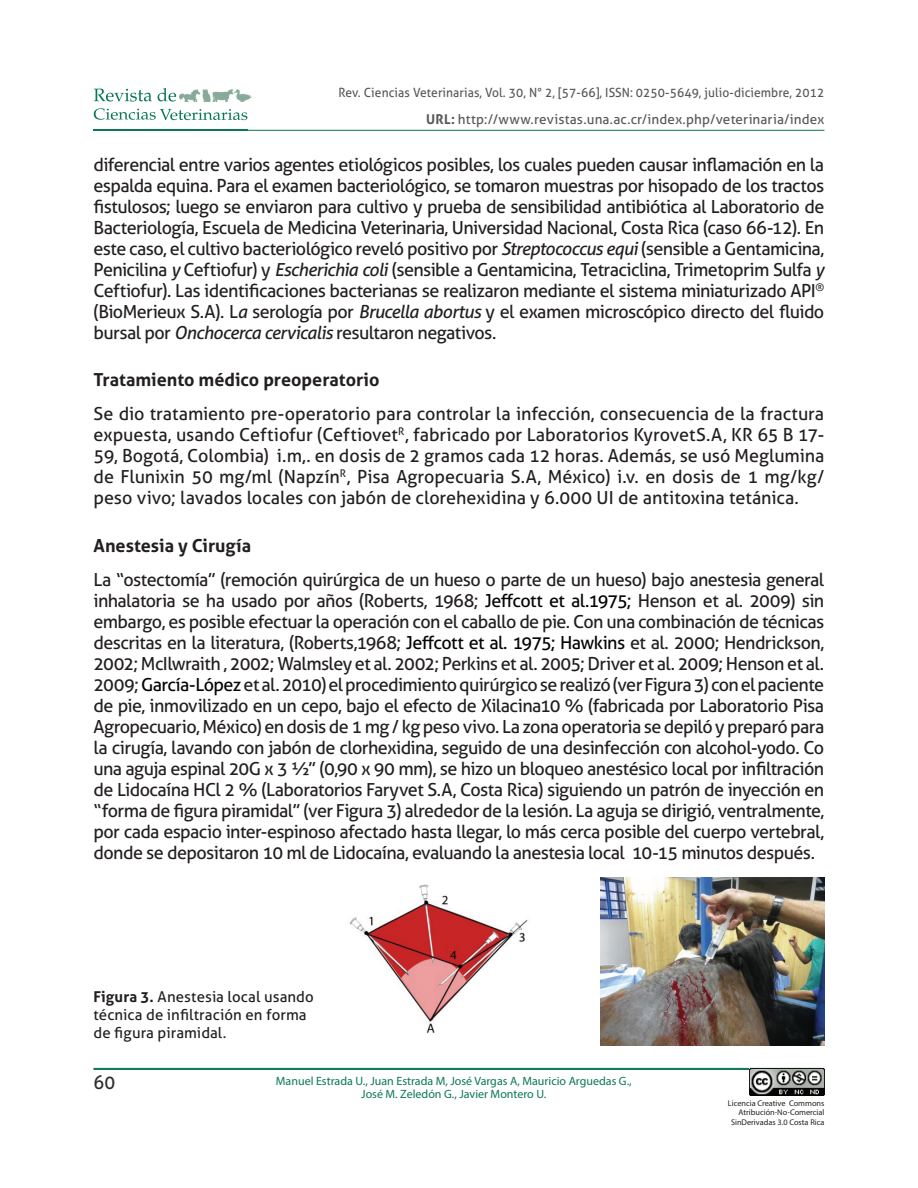
<style>
.page{position:relative;width:918px;height:1188px;background:#fff}
.page>*{position:absolute;margin:0;border:0;box-sizing:border-box;transform-origin:0 0}
.t1{font:19.05px "Aller";color:#2e2b2c;scale:.94 1}
.t2{font:18px/21px "Aller";letter-spacing:-.03em;color:#231f20;text-align:justify}
.t3{font:700 18px "Aller";color:#231f20}
.t4{font:15px/18px "Aller";letter-spacing:.005em;color:#231f20}
.t5{font:13.5px "Aller";letter-spacing:.01em;color:#57585a}
.t6{font:12.75px "Aller";letter-spacing:.01em;color:#57585a;scale:.94 1}
.t7{font:12px/13.5px "Myriad Pro";color:#0a7756;text-align:center}
.t8{font:8.25px/9.8px "Myriad Pro";color:#231f20;text-align:right}
.s1{font-weight:700}
.s2{font-style:italic}
.s3{color:#040503}
</style>
<div class="page">
<svg style="left:94px;top:89px;width:58px;height:13px"></svg>
<svg style="left:158px;top:88px;width:18px;height:14px"></svg>
<svg style="left:94px;top:108px;width:153px;height:12px"></svg>
<img style="left:179px;top:89px;width:73px;height:12px">
<hr style="left:94px;top:130px;width:730px;height:1px;background:#0a7756">
<hr style="left:94px;top:1069px;width:730px;height:1px;background:#0a7756">
<hr style="left:94px;top:1068px;width:730px;height:1px;background:#0a7756">
<img style="left:749px;top:1069px;width:75px;height:26px">
<img style="left:349px;top:884px;width:179px;height:149px">
<img style="left:600px;top:877px;width:224px;height:168px">
<p class="t6" style="left:339px;top:85px;width:518px">Rev. Ciencias Veterinarias, Vol. 30, N° 2, [57-66], ISSN: 0250-5649, julio-diciembre, 2012</p>
<p class="t5" style="left:426px;top:111px;width:400px"><span class="s1">URL:</span> http://www.revistas.una.ac.cr/index.php/veterinaria/index</p>
<p class="t2" style="left:94px;top:154px;width:732px">diferencial entre varios agentes etiológicos posibles, los cuales pueden causar inflamación en la espalda equina. Para el examen bacteriológico, se tomaron muestras por hisopado de los tractos fistulosos; luego se enviaron para cultivo y prueba de sensibilidad antibiótica al Laboratorio de Bacteriología, Escuela de Medicina Veterinaria, Universidad Nacional, Costa Rica (caso 66-12). En este caso, el cultivo bacteriológico reveló positivo por <span class="s2">Streptococcus equi</span> (sensible a Gentamicina, Penicilina <span class="s2">y</span> Ceftiofur) y <span class="s2">Escherichia coli</span> (sensible a Gentamicina, Tetraciclina, Trimetoprim Sulfa <span class="s2">y </span>Ceftiofur). Las identificaciones bacterianas se realizaron mediante el sistema miniaturizado API<sup>® </sup>(BioMerieux S.A). L<span class="s2">a</span> serología por <span class="s2">Brucella abortus</span> y el examen microscópico directo del fluido bursal por <span class="s2">Onchocerca cervicalis</span> resultaron negativos.</p>
<p class="t3" style="left:94px;top:369px;width:288px">Tratamiento médico preoperatorio</p>
<p class="t2" style="left:94px;top:403px;width:732px">Se dio tratamiento pre-operatorio para controlar la infección, consecuencia de la fractura expuesta, usando Ceftiofur (Ceftiovet<sup>R</sup>, fabricado por Laboratorios KyrovetS.A, KR 65 B 17- 59, Bogotá, Colombia) i.m,. en dosis de 2 gramos cada 12 horas. Además, se usó Meglumina de Flunixin 50 mg/ml (Napzín<sup>R</sup>, Pisa Agropecuaria S.A, México) i.v. en dosis de 1 mg/kg/ peso vivo; lavados locales con jabón de clorehexidina y 6.000 UI de antitoxina tetánica.</p>
<p class="t3" style="left:94px;top:534px;width:159px">Anestesia y Cirugía</p>
<p class="t2" style="left:94px;top:569px;width:732px">La “ostectomía” (remoción quirúrgica de un hueso o parte de un hueso) bajo anestesia general inhalatoria se ha usado por años (Roberts, 1968; <span class="s3">Jeffcott et al.1975;</span> Henson et al. 2009) sin embargo, es posible efectuar la operación con el caballo de pie. Con una combinación de técnicas descritas en la literatura, (Roberts,1968; <span class="s3">Jeffcott et al. 1975; Hawkins</span> et al. 2000; Hendrickson, 2002; McIlwraith , 2002; Walmsley et al. 2002; Perkins et al. 2005; Driver et al. 2009; Henson et al.<br>2009; <span class="s3">García-López</span> et al. 2010) el procedimiento quirúrgico se realizó (ver Figura 3) con el paciente de pie, inmovilizado en un cepo, bajo el efecto de Xilacina10 % (fabricada por Laboratorio Pisa Agropecuario, México) en dosis de 1 mg / kg peso vivo. La zona operatoria se depiló y preparó para la cirugía, lavando con jabón de clorhexidina, seguido de una desinfección con alcohol-yodo. Co una aguja espinal 20G x 3 ½” (0,90 x 90 mm), se hizo un bloqueo anestésico local por infiltración de Lidocaína HCl 2 % (Laboratorios Faryvet S.A, Costa Rica) siguiendo un patrón de inyección en “forma de figura piramidal” (ver Figura 3) alrededor de la lesión. La aguja se dirigió, ventralmente, por cada espacio inter-espinoso afectado hasta llegar, lo más cerca posible del cuerpo vertebral, donde se depositaron 10 ml de Lidocaína, evaluando la anestesia local 10-15 minutos después.</p>
<p class="t4" style="left:94px;top:987px;width:222px"><span class="s1">Figura 3.</span> Anestesia local usando técnica de infiltración en forma de figura piramidal.</p>
<p class="t1" style="left:94px;top:1071px;width:25px">60</p>
<p class="t7" style="left:276px;top:1074px;width:357px">Manuel Estrada U., Juan Estrada M, José Vargas A, Mauricio Arguedas G.,<br>José M. Zeledón G., Javier Montero U.</p>
<p class="t8" style="left:728px;top:1098px;width:98px">Licencia Creative Commons<br>Atribución-No-Comercial<br>SinDerivadas 3.0 Costa Rica</p>
</div>
